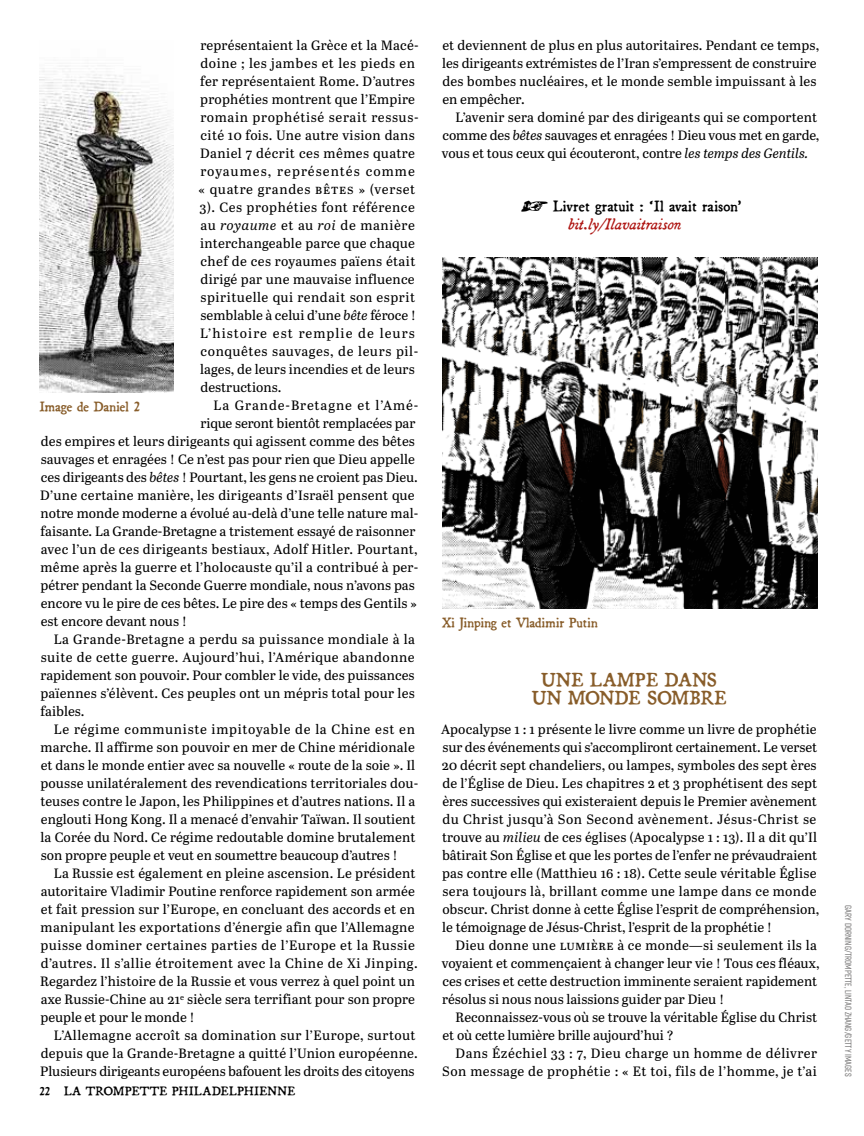
<style>
.page{position:relative;width:864px;height:1136px;background:#fff}
.page>*{position:absolute;margin:0;border:0;box-sizing:border-box;transform-origin:0 0}
.t1{font:21px/18px "Broadsheet";letter-spacing:.015em;color:#885d2a;text-align:center}
.t2{font:16.5px "Broadsheet";color:#000}
.t3{font:italic 16.5px "Broadsheet";color:#ae1613}
.t4{font:15px "Broadsheet";letter-spacing:-.005em;color:#885d2a}
.t5{font:13.5px/18px "Abril Text";letter-spacing:.01em;color:#000}
.t6{font:13.5px/18px "Abril Text";letter-spacing:.04em;color:#000;text-align:right}
.t7{font:13.5px "Broadsheet";letter-spacing:.025em;color:#000}
.t8{font:500 9px "Rift Soft";letter-spacing:.01em;color:#706f6f}
.s1{font-style:italic}
.s2{font-size:12.9px}
</style>
<div class="page">
<img style="left:39px;top:66px;width:134px;height:326px">
<img style="left:442px;top:257px;width:374px;height:352px">
<p class="t5" style="left:198px;top:35px;width:221px">représentaient la Grèce et la Macé&shy;doine ; les jambes et les pieds en fer représentaient Rome. D’autres prophéties montrent que l’Empire romain prophétisé serait ressus&shy;cité 10 fois. Une autre vision dans<br>Daniel 7 décrit ces mêmes quatre royaumes, représentés comme « quatre grandes bêtes » (verset<br>3). Ces prophéties font référence au <span class="s1">royaume</span> et au <span class="s1">roi</span> de manière interchangeable parce que chaque chef de ces royaumes païens était dirigé par une mauvaise influence spirituelle qui rendait son esprit semblable à celui d’une <span class="s1">bête</span> féroce !<br>L’histoire est remplie de leurs conquêtes sauvages, de leurs pil&shy;lages, de leurs incendies et de leurs destructions.</p>
<p class="t5" style="left:213px;top:395px;width:206px">La Grande-Bretagne et l’Amé-</p>
<p class="t5" style="left:200px;top:413px;width:217px">rique seront bientôt remplacées par</p>
<p class="t5" style="left:41px;top:431px;width:375px">des empires et leurs dirigeants qui agissent comme des bêtes</p>
<p class="t5" style="left:41px;top:449px;width:375px">sauvages et enragées ! Ce n’est pas pour rien que Dieu appelle</p>
<p class="t5" style="left:41px;top:467px;width:378px">ces dirigeants des <span class="s1">bêtes</span> ! Pourtant, les gens ne croient pas Dieu.</p>
<p class="t5" style="left:40px;top:485px;width:376px">D’une certaine manière, les dirigeants d’Israël pensent que</p>
<p class="t5" style="left:40px;top:503px;width:379px">notre monde moderne a évolué au-delà d’une telle nature mal-</p>
<p class="t5" style="left:41px;top:521px;width:376px">faisante. La Grande-Bretagne a tristement essayé de raisonner</p>
<p class="t5" style="left:41px;top:539px;width:378px">avec l’un de ces dirigeants bestiaux, Adolf Hitler. Pourtant,</p>
<p class="t5" style="left:41px;top:557px;width:379px">même après la guerre et l’holocauste qu’il a contribué à per-</p>
<p class="t5" style="left:40px;top:575px;width:376px">pétrer pendant la Seconde Guerre mondiale, nous n’avons pas</p>
<p class="t5" style="left:41px;top:593px;width:377px">encore vu le pire de ces bêtes. Le pire des « temps des Gentils »</p>
<p class="t5" style="left:41px;top:611px;width:147px">est encore devant nous !</p>
<p class="t5" style="left:54px;top:629px;width:362px">La Grande-Bretagne a perdu sa puissance mondiale à la</p>
<p class="t5" style="left:41px;top:647px;width:375px">suite de cette guerre. Aujourd’hui, l’Amérique abandonne</p>
<p class="t5" style="left:41px;top:665px;width:375px">rapidement son pouvoir. Pour combler le vide, des puissances</p>
<p class="t5" style="left:40px;top:683px;width:376px">païennes s’élèvent. Ces peuples ont un mépris total pour les</p>
<p class="t5" style="left:40px;top:701px;width:45px">faibles.</p>
<p class="t5" style="left:54px;top:719px;width:362px">Le régime communiste impitoyable de la Chine est en</p>
<p class="t5" style="left:41px;top:737px;width:375px">marche. Il affirme son pouvoir en mer de Chine méridionale</p>
<p class="t5" style="left:41px;top:755px;width:376px">et dans le monde entier avec sa nouvelle « route de la soie ». Il</p>
<p class="t5" style="left:40px;top:773px;width:379px">pousse unilatéralement des revendications territoriales dou-</p>
<p class="t5" style="left:40px;top:791px;width:376px">teuses contre le Japon, les Philippines et d’autres nations. Il a</p>
<p class="t5" style="left:41px;top:809px;width:376px">englouti Hong Kong. Il a menacé d’envahir Taïwan. Il soutient</p>
<p class="t5" style="left:40px;top:827px;width:376px">la Corée du Nord. Ce régime redoutable domine brutalement</p>
<p class="t5" style="left:41px;top:845px;width:358px">son propre peuple et veut en soumettre beaucoup d’autres !</p>
<p class="t5" style="left:54px;top:863px;width:363px">La Russie est également en pleine ascension. Le président</p>
<p class="t5" style="left:41px;top:881px;width:375px">autoritaire Vladimir Poutine renforce rapidement son armée</p>
<p class="t5" style="left:41px;top:899px;width:375px">et fait pression sur l’Europe, en concluant des accords et en</p>
<p class="t5" style="left:41px;top:917px;width:375px">manipulant les exportations d’énergie afin que l’Allemagne</p>
<p class="t5" style="left:40px;top:935px;width:376px">puisse dominer certaines parties de l’Europe et la Russie</p>
<p class="t5" style="left:41px;top:953px;width:378px">d’autres. Il s’allie étroitement avec la Chine de Xi Jinping.</p>
<p class="t5" style="left:40px;top:971px;width:376px">Regardez l’histoire de la Russie et vous verrez à quel point un</p>
<p class="t5" style="left:41px;top:989px;width:375px">axe Russie-Chine au 21<sup>e</sup> siècle sera terrifiant pour son propre</p>
<p class="t5" style="left:40px;top:1007px;width:156px">peuple et pour le monde !</p>
<p class="t5" style="left:54px;top:1025px;width:363px">L’Allemagne accroît sa domination sur l’Europe, surtout</p>
<p class="t5" style="left:41px;top:1043px;width:378px">depuis que la Grande-Bretagne a quitté l’Union européenne.</p>
<p class="t5" style="left:40px;top:1061px;width:376px">Plusieurs dirigeants européens bafouent les droits des citoyens</p>
<p class="t4" style="left:39px;top:394px;width:102px">Image de Daniel 2</p>
<p class="t7" style="left:39px;top:1080px;width:257px"><span class="s2">22</span> LA TROMPETTE PHILADELPHIENNE</p>
<p class="t5" style="left:442px;top:35px;width:378px">et deviennent de plus en plus autoritaires. Pendant ce temps, les dirigeants extrémistes de l’Iran s’empressent de construire des bombes nucléaires, et le monde semble impuissant à les en empêcher.</p>
<p class="t5" style="left:441px;top:107px;width:379px;text-indent:14px">L’avenir sera dominé par des dirigeants qui se comportent comme des <span class="s1">bêtes</span> sauvages et enragées ! Dieu vous met en garde, vous et tous ceux qui écouteront, contre <span class="s1">les temps des Gentils.</span></p>
<p class="t2" style="left:521px;top:193px;width:222px">xorn1x Livret gratuit : ‘Il avait raison’</p>
<p class="t3" style="left:568px;top:211px;width:115px">bit.ly/Ilavaitraison</p>
<p class="t4" style="left:442px;top:610px;width:157px">Xi Jinping et Vladimir Putin</p>
<h1 class="t1" style="left:532px;top:669px;width:196px">UNE LAMPE DANS<br>UN MONDE SOMBRE</h1>
<p class="t5" style="left:441px;top:719px;width:379px">Apocalypse 1 : 1 présente le livre comme un livre de prophétie sur des événements qui s’accompliront certainement. Le verset 20 décrit sept chandeliers, ou lampes, symboles des sept ères de l’Église de Dieu. Les chapitres 2 et 3 prophétisent des sept ères successives qui existeraient depuis le Premier avènement du Christ jusqu’à Son Second avènement. Jésus-Christ se trouve au <span class="s1">milieu</span> de ces églises (Apocalypse 1 : 13). Il a dit qu’Il bâtirait Son Église et que les portes de l’enfer ne prévaudraient pas contre elle (Matthieu 16 : 18). Cette seule véritable Église sera toujours là, brillant comme une lampe dans ce monde obscur. Christ donne à cette Église l’esprit de compréhension, le témoignage de Jésus-Christ, l’esprit de la prophétie !</p>
<p class="t5" style="left:441px;top:935px;width:379px;text-indent:14px">Dieu donne une lumière à ce monde—si seulement ils la voyaient et commençaient à changer leur vie ! Tous ces fléaux, ces crises et cette destruction imminente seraient rapidement résolus si nous nous laissions guider par Dieu !</p>
<p class="t5" style="left:442px;top:1007px;width:376px;text-indent:13px">Reconnaissez-vous où se trouve la véritable Église du Christ et où cette lumière brille aujourd’hui ?</p>
<p class="t6" style="left:442px;top:1043px;width:376px">Dans Ézéchiel 33 : 7, Dieu charge un homme de délivrer<br>Son message de prophétie : « Et toi, fils de l’homme, je t’ai</p>
<p class="t8" style="left:854px;top:905px;width:172px;rotate:90deg">GARY DORNING/TROMPETTE, LINTAO ZHANG/GETTY IMAGES</p>
</div>
